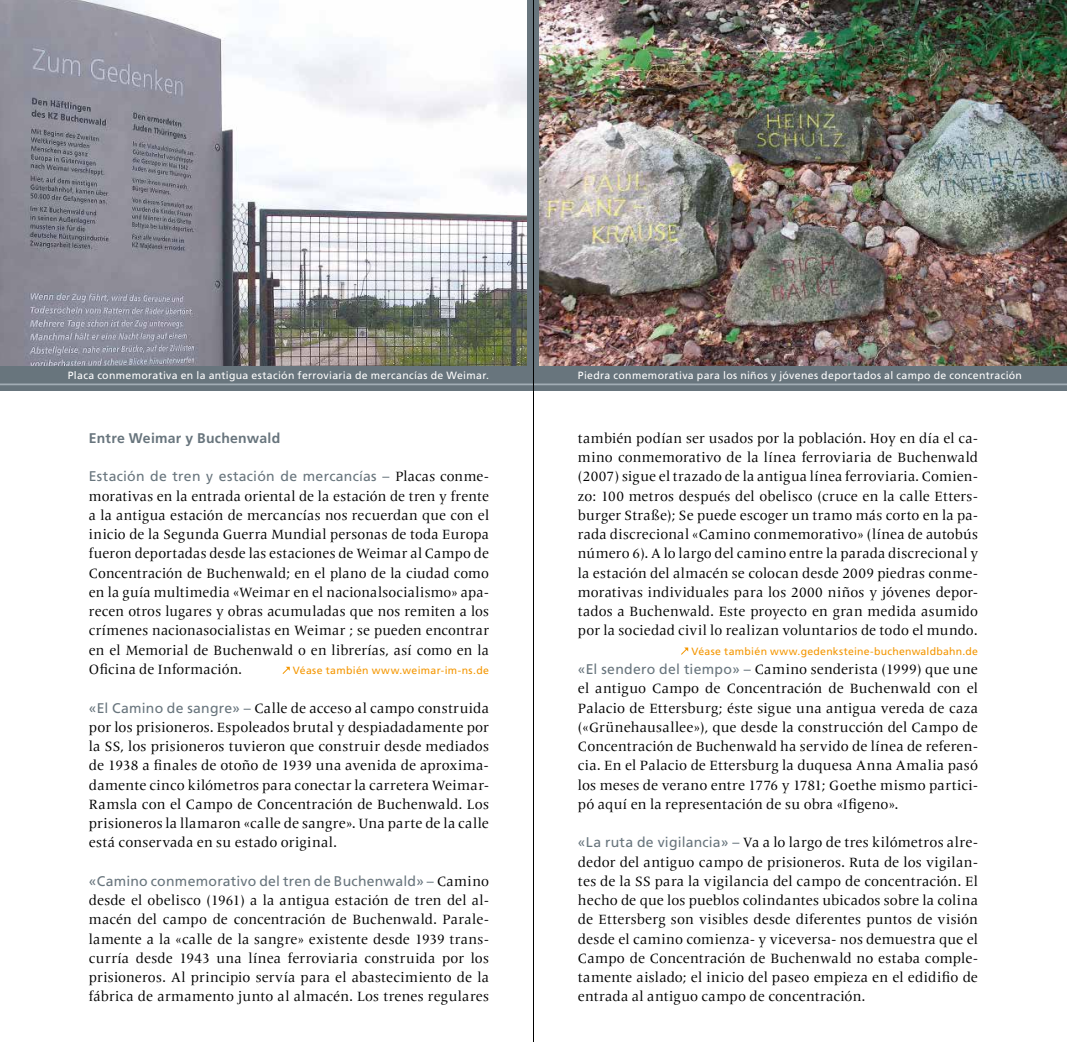
<style>
.page{position:relative;width:1067px;height:1042px;background:#fff}
.page>*{position:absolute;margin:0;border:0;box-sizing:border-box;transform-origin:0 0}
.t1{font:14px/19.2px "Frutiger Serif LT Pro";letter-spacing:.015em;color:#000;text-align:justify}
.t2{font:14px "Frutiger LT";letter-spacing:.02em;color:#68757d}
.t3{font:700 14px "Frutiger LT";letter-spacing:.02em;color:#68757d}
.t4{font:10.5px "Frutiger LT";letter-spacing:.03em;color:#fff}
.t5{font:10.5px "Frutiger LT";letter-spacing:.03em;color:#f49600}
.s1{font-family:"Frutiger Serif LT Pro";color:#000}
.s2{font-family:"Frutiger LT";color:#68757d}
</style>
<div class="page">
<div style="left:0;top:0;width:1067px;height:390px;background:#68757d"></div>
<hr style="left:0;top:383px;width:1067px;height:2px;background:#a2adb5">
<svg style="left:282px;top:666px;width:8px;height:8px"></svg>
<img style="left:540px;top:0;width:527px;height:366px">
<img style="left:0;top:0;width:527px;height:366px">
<svg style="left:681px;top:647px;width:7px;height:8px"></svg>
<hr style="left:533px;top:0;width:1px;height:1042px;background:#000">
<p class="t4" style="left:68px;top:369px;width:423px">Placa conmemorativa en la antigua estación ferroviaria de mercancías de Weimar.</p>
<p class="t4" style="left:578px;top:369px;width:445px">Piedra conmemorativa para los niños y jóvenes deportados al campo de concentración</p>
<p class="t3" style="left:89px;top:430px;width:193px">Entre Weimar y Buchenwald</p>
<p class="t2" style="left:89px;top:468px;width:401px">Estación de tren y estación de mercancías – <span class="s1">Placas conme-</span></p>
<p class="t1" style="left:89px;top:486px;width:401px">morativas en la entrada oriental de la estación de tren y frente a la antigua estación de mercancías nos recuerdan que con el inicio de la Segunda Guerra Mundial personas de toda Europa fueron deportadas desde las estaciones de Weimar al Campo de Concentración de Buchenwald; en el plano de la ciudad como en la guía multimedia «Weimar en el nacionalsocialismo» apa&shy;recen otros lugares y obras acumuladas que nos remiten a los crímenes nacionasocialistas en Weimar ; se pueden encontrar en el Memorial de Buchenwald o en librerías, así como en la Oficina de Información.</p>
<p class="t1" style="left:89px;top:698px;width:401px"><span class="s2">«El Camino de sangre» –</span> Calle de acceso al campo construida por los prisioneros. Espoleados brutal y despiadadamente por la SS, los prisioneros tuvieron que construir desde mediados de 1938 a finales de otoño de 1939 una avenida de aproxima&shy;damente cinco kilómetros para conectar la carretera Weimar-Ramsla con el Campo de Concentración de Buchenwald. Los prisioneros la llamaron «calle de sangre». Una parte de la calle está conservada en su estado original.</p>
<p class="t2" style="left:89px;top:872px;width:401px">«Camino conmemorativo del tren de Buchenwald» – <span class="s1">Camino</span></p>
<p class="t1" style="left:89px;top:891px;width:401px">desde el obelisco (1961) a la antigua estación de tren del al&shy;macén del campo de concentración de Buchenwald. Parale&shy;lamente a la «calle de la sangre» existente desde 1939 trans&shy;curría desde 1943 una línea ferroviaria construida por los prisioneros. Al principio servía para el abastecimiento de la fábrica de armamento junto al almacén. Los trenes regulares</p>
<p class="t5" style="left:293px;top:664px;width:198px">Véase también www.weimar-im-ns.de</p>
<p class="t1" style="left:578px;top:429px;width:402px">también podían ser usados por la población. Hoy en día el ca&shy;mino conmemorativo de la línea ferroviaria de Buchenwald (2007) sigue el trazado de la antigua línea ferroviaria. Comien&shy;zo: 100 metros después del obelisco (cruce en la calle Etters&shy;burger Straße); Se puede escoger un tramo más corto en la pa&shy;rada discrecional «Camino conmemorativo» (línea de autobús número 6). A lo largo del camino entre la parada discrecional y la estación del almacén se colocan desde 2009 piedras conme&shy;morativas individuales para los 2000 niños y jóvenes depor&shy;tados a Buchenwald. Este proyecto en gran medida asumido por la sociedad civil lo realizan voluntarios de todo el mundo.</p>
<p class="t1" style="left:578px;top:660px;width:401px"><span class="s2">«El sendero del tiempo» –</span> Camino senderista (1999) que une el antiguo Campo de Concentración de Buchenwald con el Palacio de Ettersburg; éste sigue una antigua vereda de caza («Grünehausallee»), que desde la construcción del Campo de Concentración de Buchenwald ha servido de línea de referen&shy;cia. En el Palacio de Ettersburg la duquesa Anna Amalia pasó los meses de verano entre 1776 y 1781; Goethe mismo partici&shy;pó aquí en la representación de su obra «Ifigeno».</p>
<p class="t1" style="left:578px;top:833px;width:401px"><span class="s2">«La ruta de vigilancia» –</span> Va a lo largo de tres kilómetros alre&shy;dedor del antiguo campo de prisioneros. Ruta de los vigilan&shy;tes de la SS para la vigilancia del campo de concentración. El hecho de que los pueblos colindantes ubicados sobre la colina de Ettersberg son visibles desde diferentes puntos de visión desde el camino comienza- y viceversa- nos demuestra que el Campo de Concentración de Buchenwald no estaba comple&shy;tamente aislado; el inicio del paseo empieza en el edidifio de entrada al antiguo campo de concentración.</p>
<p class="t5" style="left:691px;top:645px;width:288px">Véase también www.gedenksteine-buchenwaldbahn.de</p>
</div>
